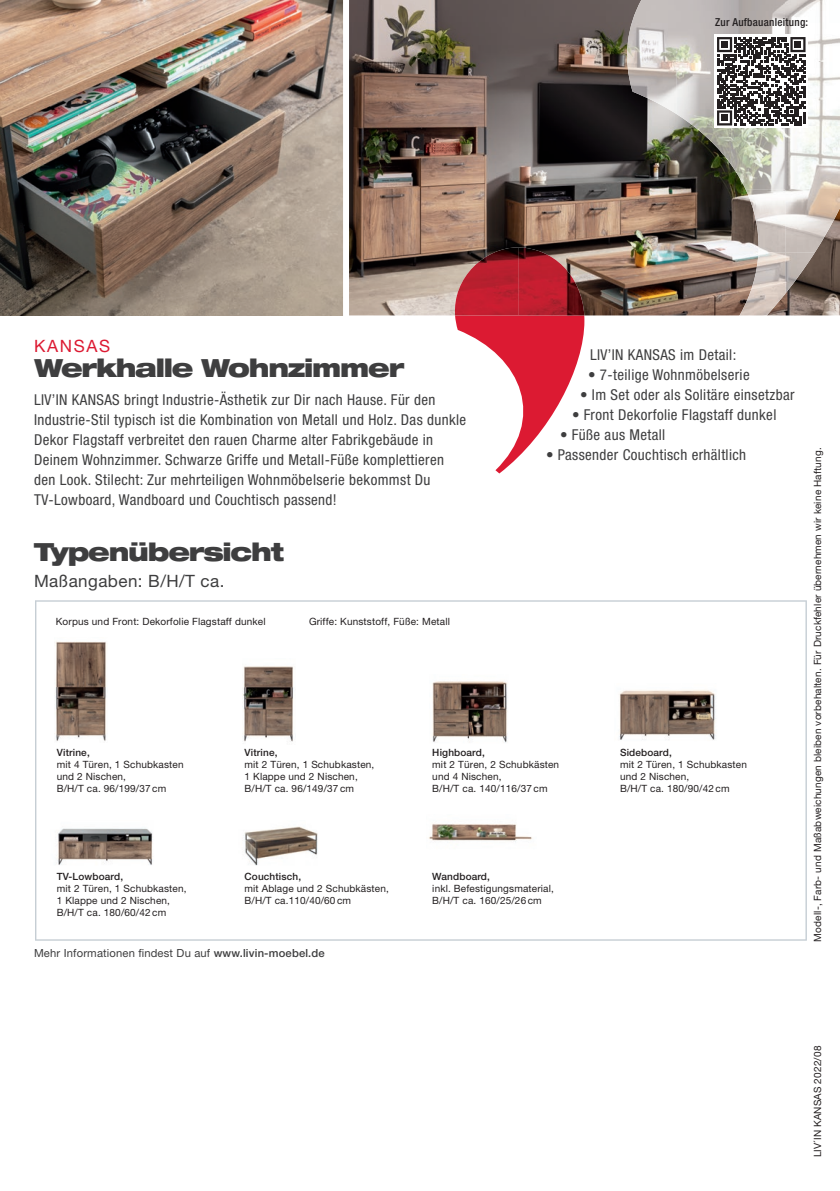
<style>
.page{position:relative;width:840px;height:1191px;background:#fff}
.page>*{position:absolute;margin:0;border:0;box-sizing:border-box;transform-origin:0 0}
.t1{font:900 expanded 25px "Helvetica Neue LT Pro";letter-spacing:-.05em;color:#3e3e3f}
.t2{font:17px "Helvetica Neue LT Pro";letter-spacing:.025em;color:#3e3e3f}
.t3{font:17px "Helvetica Neue LT Pro";letter-spacing:.1em;color:#dc1a32}
.t4{font:condensed 15px/20px "Helvetica Neue LT Pro";letter-spacing:.025em;color:#3e3e3f}
.t5{font:11.2px "Helvetica Neue LT Pro";letter-spacing:.015em;color:#3e3e3f}
.t6{font:500 condensed 11px "Helvetica Neue LT Pro";letter-spacing:.025em;color:#231f20}
.t7{font:10px/12px "Helvetica Neue LT Pro";letter-spacing:.015em;color:#231f20}
.t8{font:500 10px "Helvetica Neue LT Pro";letter-spacing:.015em;color:#231f20}
.s1{font-weight:500}
</style>
<div class="page">
<img style="left:349px;top:0;width:490px;height:315px">
<img style="left:0;top:0;width:343px;height:315px">
<svg style="left:35px;top:600px;width:771px;height:340px"></svg>
<svg style="left:704px;top:315px;width:62px;height:1px"></svg>
<img style="left:625px;top:0;width:214px;height:63px">
<img style="left:627px;top:63px;width:49px;height:51px">
<img style="left:676px;top:63px;width:163px;height:63px">
<img style="left:693px;top:126px;width:37px;height:39px">
<img style="left:730px;top:126px;width:109px;height:63px">
<img style="left:745px;top:189px;width:94px;height:63px">
<img style="left:739px;top:252px;width:46px;height:63px">
<img style="left:785px;top:252px;width:29px;height:41px">
<svg style="left:455px;top:315px;width:129px;height:158px"></svg>
<img style="left:452px;top:247px;width:132px;height:68px">
<img style="left:55px;top:637px;width:53px;height:105px">
<img style="left:242px;top:659px;width:53px;height:86px">
<img style="left:429px;top:674px;width:84px;height:69px">
<div style="left:614px;top:678px;width:106px;height:64px;background:#fff"></div>
<img style="left:619px;top:690px;width:97px;height:50px">
<img style="left:50px;top:821px;width:111px;height:47px">
<div style="left:238px;top:821px;width:102px;height:47px;background:#fff"></div>
<img style="left:244px;top:826px;width:74px;height:40px">
<div style="left:426px;top:809px;width:114px;height:45px;background:#fff"></div>
<img style="left:429px;top:823px;width:103px;height:19px">
<svg style="left:714px;top:35px;width:93px;height:93px"></svg>
<svg style="left:716px;top:37px;width:89px;height:88px"></svg>
<p class="t6" style="left:714px;top:16px;width:94px">Zur Aufbauanleitung:</p>
<h2 class="t3" style="left:34px;top:336px;width:78px">KANSAS</h2>
<h1 class="t1" style="left:34px;top:351px;width:371px">Werkhalle Wohnzimmer</h1>
<p class="t4" style="left:34px;top:390px;width:433px">LIV’IN KANSAS bringt Industrie-Ästhetik zur Dir nach Hause. Für den Industrie-Stil typisch ist die Kombination von Metall und Holz. Das dunkle Dekor Flagstaff verbreitet den rauen Charme alter Fabrikgebäude in Deinem Wohnzimmer. Schwarze Griffe und Metall-Füße komplettieren den Look. Stilecht: Zur mehrteiligen Wohnmöbelserie bekommst Du TV-Lowboard, Wandboard und Couchtisch passend!</p>
<h1 class="t1" style="left:34px;top:536px;width:251px">Typen übersicht</h1>
<h2 class="t2" style="left:34px;top:571px;width:192px">Maßangaben: B/H/T ca.</h2>
<p class="t7" style="left:56px;top:615px;width:211px">Korpus und Front: Dekorfolie Flagstaff dunkel</p>
<p class="t7" style="left:309px;top:615px;width:142px">Griffe: Kunststoff, Füße: Metall</p>
<h3 class="t4" style="left:589px;top:344px;width:148px">LIV’IN KANSAS im Detail:</h3>
<h3 class="t4" style="left:587px;top:364px;width:163px">• 7-teilige Wohnmöbelserie</h3>
<h3 class="t4" style="left:579px;top:384px;width:216px">• Im Set oder als Solitäre einsetzbar</h3>
<h3 class="t4" style="left:571px;top:404px;width:206px">• Front Dekorfolie Flagstaff dunkel</h3>
<h3 class="t4" style="left:559px;top:424px;width:107px">• Füße aus Metall</h3>
<h3 class="t4" style="left:545px;top:444px;width:201px">• Passender Couchtisch erhältlich</h3>
<p class="t8" style="left:57px;top:746px;width:35px">Vitrine,</p>
<p class="t7" style="left:57px;top:758px;width:128px">mit 4 Türen, 1 Schubkasten und 2 Nischen,<br>B/H/T ca. 96/199/37 cm</p>
<p class="t8" style="left:57px;top:870px;width:68px">TV-Lowboard,</p>
<p class="t7" style="left:57px;top:882px;width:131px">mit 2 Türen, 1 Schubkasten,<br>1 Klappe und 2 Nischen,<br>B/H/T ca. 180/60/42 cm</p>
<p class="t8" style="left:244px;top:746px;width:35px">Vitrine,</p>
<p class="t7" style="left:244px;top:758px;width:131px">mit 2 Türen, 1 Schubkasten,<br>1 Klappe und 2 Nischen,<br>B/H/T ca. 96/149/37 cm</p>
<p class="t8" style="left:244px;top:870px;width:58px">Couchtisch,</p>
<p class="t7" style="left:244px;top:882px;width:146px">mit Ablage und 2 Schubkästen,<br>B/H/T ca.110/40/60 cm</p>
<p class="t5" style="left:34px;top:946px;width:292px">Mehr Informationen findest Du auf <span class="s1">www.livin-moebel.de</span></p>
<p class="t8" style="left:432px;top:746px;width:54px">Highboard,</p>
<p class="t7" style="left:432px;top:758px;width:128px">mit 2 Türen, 2 Schubkästen und 4 Nischen,<br>B/H/T ca. 140/116/37 cm</p>
<p class="t8" style="left:432px;top:870px;width:59px">Wandboard,</p>
<p class="t7" style="left:432px;top:882px;width:123px">inkl. Befestigungsmaterial,<br>B/H/T ca. 160/25/26 cm</p>
<p class="t8" style="left:619px;top:746px;width:53px">Sideboard,</p>
<p class="t7" style="left:619px;top:758px;width:128px">mit 2 Türen, 1 Schubkasten und 2 Nischen,<br>B/H/T ca. 180/90/42 cm</p>
<p class="t7" style="left:810px;top:941px;width:495px;rotate:-90deg">Modell-, Farb- und Maßabweichungen bleiben vorbehalten. Für Druckfehler übernehmen wir keine Haftung.</p>
<p class="t7" style="left:810px;top:1157px;width:113px;rotate:-90deg">LIV´IN KANSAS 2022/08</p>
</div>
